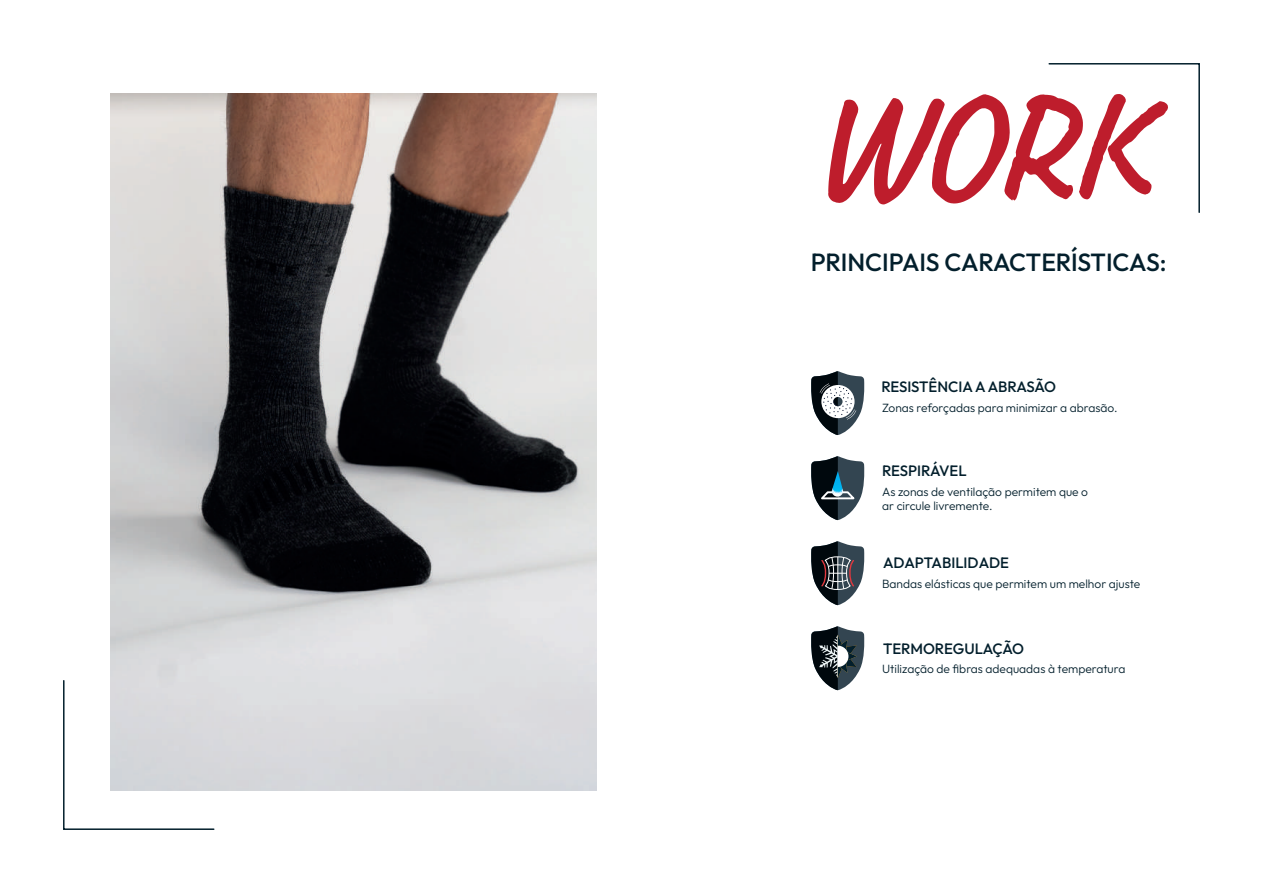
<style>
.page{position:relative;width:1263px;height:893px;background:#fff}
.page>*{position:absolute;margin:0;border:0;box-sizing:border-box;transform-origin:0 0}
.t1{font:700 150px "Caveat";color:#be1d2c}
.t2{font:500 24.9px "Outfit";letter-spacing:-.015em;color:#031f2c}
.t3{font:500 15px "Outfit";letter-spacing:-.01em;color:#031f2c}
.t4{font:300 12px/14.4px "Outfit";color:#031f2c}
</style>
<div class="page">
<svg style="left:1048px;top:63px;width:152px;height:150px"></svg>
<svg style="left:63px;top:679px;width:152px;height:151px"></svg>
<img style="left:111px;top:94px;width:486px;height:696px">
<svg style="left:811px;top:371px;width:54px;height:64px"></svg>
<svg style="left:811px;top:626px;width:54px;height:64px"></svg>
<svg style="left:811px;top:456px;width:54px;height:64px"></svg>
<svg style="left:811px;top:541px;width:54px;height:64px"></svg>
<h1 class="t1" style="left:808px;top:51px;width:336px">WORK</h1>
<h2 class="t2" style="left:811px;top:248px;width:357px">PRINCIPAIS CARACTERÍSTICAS:</h2>
<p class="t3" style="left:881px;top:378px;width:176px">RESISTÊNCIA A ABRASÃO</p>
<p class="t4" style="left:882px;top:400px;width:237px">Zonas reforçadas para minimizar a abrasão.</p>
<p class="t3" style="left:882px;top:462px;width:86px">RESPIRÁVEL</p>
<p class="t4" style="left:882px;top:484px;width:207px">As zonas de ventilação permitem que o ar circule livremente.</p>
<p class="t3" style="left:883px;top:554px;width:128px">ADAPTABILIDADE</p>
<p class="t4" style="left:882px;top:576px;width:260px">Bandas elásticas que permitem um melhor ajuste</p>
<p class="t3" style="left:883px;top:640px;width:143px">TERMOREGULAÇÃO</p>
<p class="t4" style="left:882px;top:662px;width:245px">Utilização de fibras adequadas à temperatura</p>
</div>
